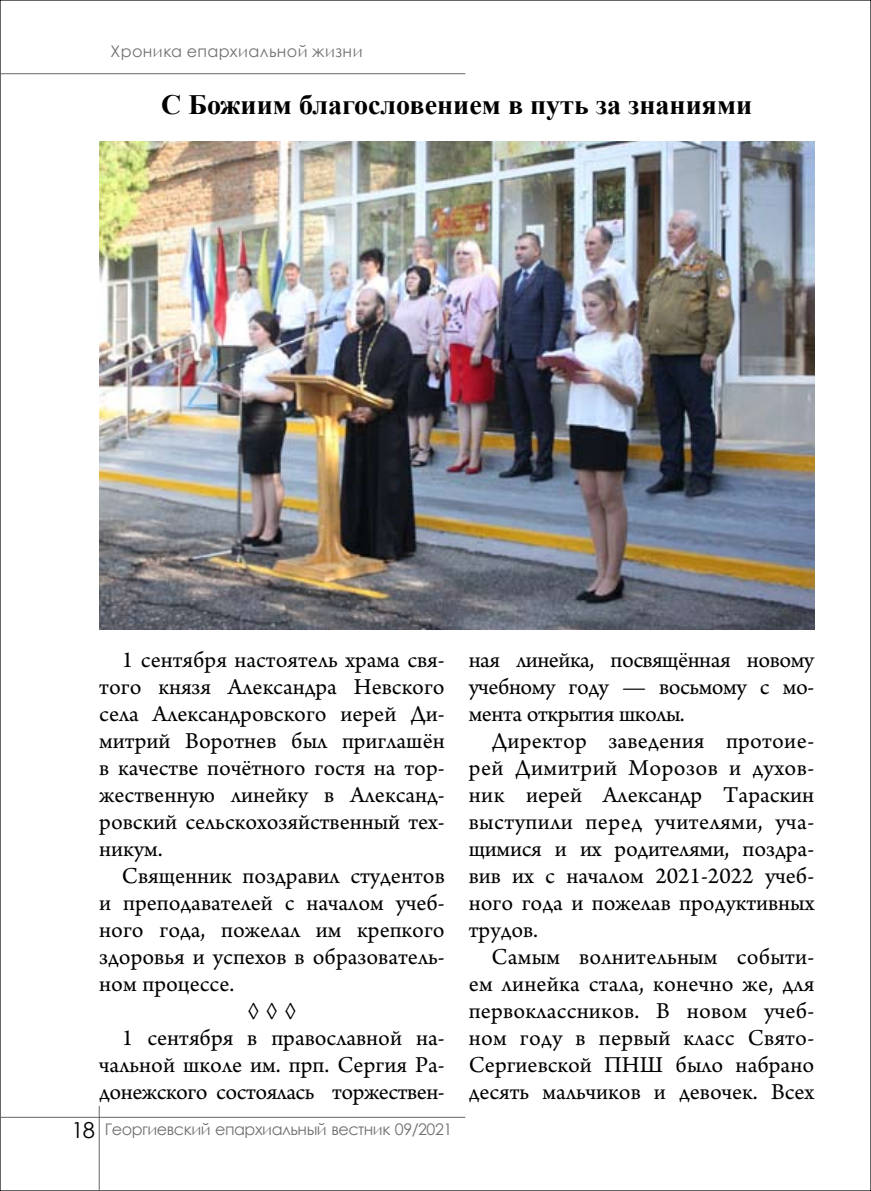
<style>
.page{position:relative;width:871px;height:1191px;background:#fff}
.page>*{position:absolute;margin:0;border:0;box-sizing:border-box;transform-origin:0 0}
.t1{font:700 28px "Times New Roman";color:#000}
.t2{font:24px/27px "Arno Pro";color:#000;text-align:justify}
.t3{font:24px "Arno Pro";letter-spacing:-.02em;color:#000}
.t4{font:16px "Century Gothic";letter-spacing:-.03em;color:#707173}
.t5{font:16px "Century Gothic";letter-spacing:.025em;color:#707173}
.s1{font-size:22px;color:#000}
</style>
<div class="page">
<hr style="left:99px;top:1106px;width:1px;height:85px;background:#646567">
<hr style="left:0;top:1116px;width:465px;height:1px;background:#646567">
<hr style="left:0;top:73px;width:465px;height:1px;background:#646567">
<img style="left:99px;top:142px;width:715px;height:487px">
<p class="t5" style="left:111px;top:40px;width:253px">Хроника епархиальной жизни</p>
<p class="t1" style="left:161px;top:85px;width:592px">С Божиим благословением в путь за знаниями</p>
<p class="t2" style="left:99px;top:647px;width:347px;text-indent:23px">1 сентября настоятель храма свя&shy;того князя Александра Невского села Александровского иерей Ди&shy;митрий Воротнев был приглашён в качестве почётного гостя на тор&shy;жественную линейку в Александ&shy;ровский сельскохозяйственный тех&shy;никум.</p>
<p class="t2" style="left:122px;top:863px;width:324px">Священник поздравил студентов</p>
<p class="t2" style="left:99px;top:890px;width:347px">и преподавателей с началом учеб-</p>
<p class="t2" style="left:99px;top:917px;width:347px">ного года, пожелал им крепкого</p>
<p class="t2" style="left:99px;top:944px;width:347px">здоровья и успехов в образователь-</p>
<p class="t2" style="left:99px;top:971px;width:136px">ном процессе.</p>
<p class="t2" style="left:247px;top:998px;width:51px">◊ ◊ ◊</p>
<p class="t2" style="left:122px;top:1025px;width:324px">1 сентября в православной на-</p>
<p class="t2" style="left:99px;top:1052px;width:347px">чальной школе им. прп. Сергия Ра-</p>
<p class="t3" style="left:99px;top:1077px;width:347px">донежского состоялась торжествен-</p>
<p class="t4" style="left:72px;top:1118px;width:382px"><span class="s1">18</span> Георгиевский епархиальный вестник 09/2021</p>
<p class="t2" style="left:468px;top:647px;width:347px">ная линейка, посвящённая новому учебному году — восьмому с мо&shy;мента открытия школы.</p>
<p class="t2" style="left:468px;top:728px;width:347px;text-indent:23px">Директор заведения протоие&shy;рей Димитрий Морозов и духов&shy;ник иерей Александр Тараскин выступили перед учителями, уча&shy;щимися и их родителями, поздра&shy;вив их с началом 2021-2022 учеб&shy;ного года и пожелав продуктивных трудов.</p>
<p class="t2" style="left:468px;top:944px;width:347px;text-indent:23px">Самым волнительным событи&shy;ем линейка стала, конечно же, для первоклассников. В новом учеб&shy;ном году в первый класс Свято-Сергиевской ПНШ было набрано десять мальчиков и девочек. Всех</p>
</div>
